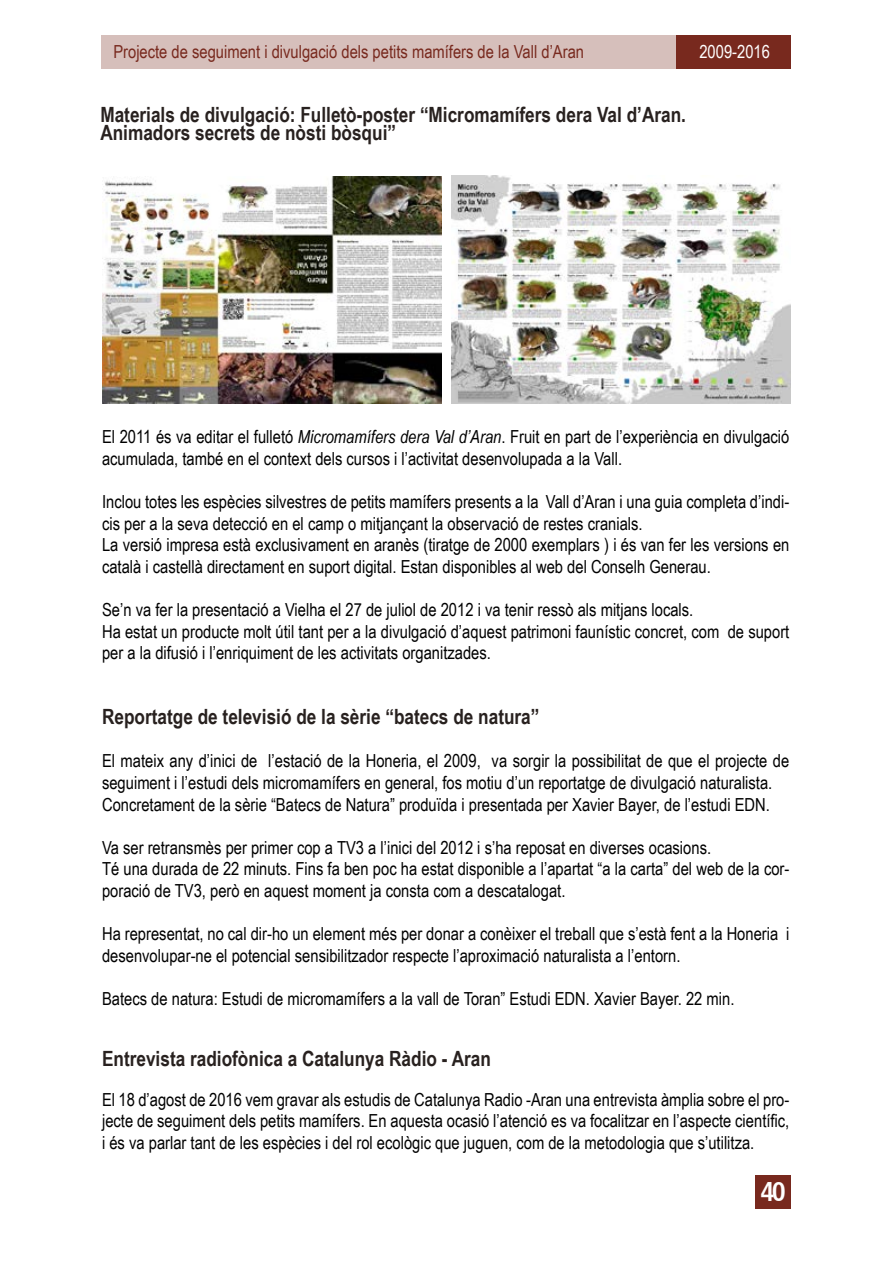
<style>
.page{position:relative;width:893px;height:1263px;background:#fff}
.page>*{position:absolute;margin:0;border:0;box-sizing:border-box;transform-origin:0 0}
.t1{font:700 condensed 27px "Frutiger 67";color:#fff}
.t2{font:700 21px/18px "Arial Narrow";color:#28211f}
.t3{font:18px/21.6px "Arial Narrow";color:#000}
.t4{font:18px "Arial Narrow";color:#78291e}
.t5{font:18px "Arial Narrow";color:#fff}
.s1{font-style:italic}
</style>
<div class="page">
<div style="left:101px;top:35px;width:624px;height:34px;background:#d6bfbb"></div>
<div style="left:677px;top:35px;width:114px;height:34px;background:#78291e"></div>
<div style="left:755px;top:1175px;width:36px;height:34px;background:#78291e"></div>
<img style="left:102px;top:176px;width:340px;height:228px">
<img style="left:451px;top:176px;width:340px;height:228px">
<p class="t4" style="left:113px;top:38px;width:472px">Projecte de seguiment i divulgació dels petits mamífers de la Vall d’Aran</p>
<p class="t5" style="left:699px;top:38px;width:72px">2009-2016</p>
<p class="t2" style="left:100px;top:105px;width:587px">Materials de divulgació: Fulletò-poster “Micromamífers dera Val d’Aran.<br>Animadors secrets de nòsti bòsqui”</p>
<p class="t3" style="left:102px;top:425px;width:689px">El 2011 és va editar el fulletó <span class="s1">Micromamífers dera Val d’Aran</span>. Fruit en part de l’experiència en divulgació acumulada, també en el context dels cursos i l’activitat desenvolupada a la Vall.</p>
<p class="t3" style="left:102px;top:490px;width:689px">Inclou totes les espècies silvestres de petits mamífers presents a la Vall d’Aran i una guia completa d’indi&shy;cis per a la seva detecció en el camp o mitjançant la observació de restes cranials.<br>La versió impresa està exclusivament en aranès (tiratge de 2000 exemplars ) i és van fer les versions en català i castellà directament en suport digital. Estan disponibles al web del Conselh Generau.</p>
<p class="t3" style="left:102px;top:598px;width:689px">Se’n va fer la presentació a Vielha el 27 de juliol de 2012 i va tenir ressò als mitjans locals.<br>Ha estat un producte molt útil tant per a la divulgació d’aquest patrimoni faunístic concret, com de suport per a la difusió i l’enriquiment de les activitats organitzades.</p>
<p class="t2" style="left:102px;top:707px;width:439px">Reportatge de televisió de la sèrie “batecs de natura”</p>
<p class="t3" style="left:102px;top:749px;width:689px">El mateix any d’inici de l’estació de la Honeria, el 2009, va sorgir la possibilitat de que el projecte de seguiment i l’estudi dels micromamífers en general, fos motiu d’un reportatge de divulgació naturalista.<br>Concretament de la sèrie “Batecs de Natura” produïda i presentada per Xavier Bayer, de l’estudi EDN.</p>
<p class="t3" style="left:102px;top:836px;width:689px">Va ser retransmès per primer cop a TV3 a l’inici del 2012 i s’ha reposat en diverses ocasions.<br>Té una durada de 22 minuts. Fins fa ben poc ha estat disponible a l’apartat “a la carta” del web de la cor&shy;poració de TV3, però en aquest moment ja consta com a descatalogat.</p>
<p class="t3" style="left:102px;top:922px;width:689px">Ha representat, no cal dir-ho un element més per donar a conèixer el treball que s’està fent a la Honeria i desenvolupar-ne el potencial sensibilitzador respecte l’aproximació naturalista a l’entorn.</p>
<p class="t3" style="left:102px;top:987px;width:634px">Batecs de natura: Estudi de micromamífers a la vall de Toran” Estudi EDN. Xavier Bayer. 22 min.</p>
<p class="t2" style="left:102px;top:1049px;width:390px">Entrevista radiofònica a Catalunya Ràdio - Aran</p>
<p class="t3" style="left:102px;top:1088px;width:689px;text-align:justify">El 18 d’agost de 2016 vem gravar als estudis de Catalunya Radio -Aran una entrevista àmplia sobre el pro&shy;jecte de seguiment dels petits mamífers. En aquesta ocasió l’atenció es va focalitzar en l’aspecte científic, i és va parlar tant de les espècies i del rol ecològic que juguen, com de la metodologia que s’utilitza.</p>
<h1 class="t1" style="left:760px;top:1176px;width:27px">40</h1>
</div>
